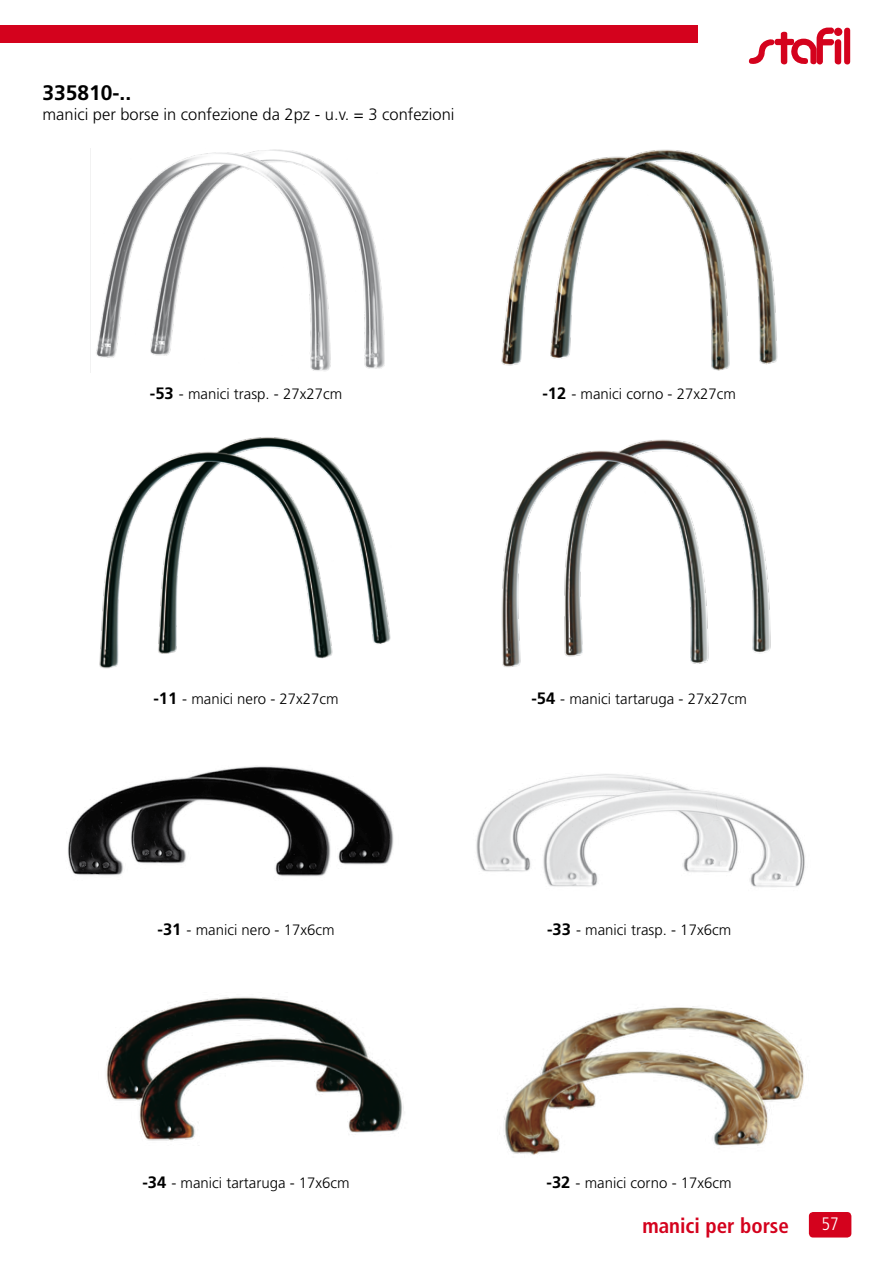
<style>
.page{position:relative;width:893px;height:1263px;background:#fff}
.page>*{position:absolute;margin:0;border:0;box-sizing:border-box;transform-origin:0 0}
.t1{font:700 condensed 21px "Frutiger LT Std";color:#d4021d}
.t2{font:700 21px "Frutiger LT Std";color:#000}
.t3{font:300 condensed 18px "Frutiger LT Std";color:#fff}
.t4{font:300 16.5px "Frutiger LT Std";color:#000}
.t5{font:300 15px "Frutiger LT Std";color:#000}
.s1{font-weight:700;font-size:16.5px}
</style>
<div class="page">
<div style="left:0;top:26px;width:697px;height:17px;background:#d4021d"></div>
<div style="left:809px;top:1212px;width:42px;height:25px;background:#d4021d;border-radius:4px"></div>
<div style="left:834px;top:28px;width:8px;height:8px;background:#d4021d;border-radius:50%"></div>
<svg style="left:749px;top:39px;width:25px;height:25px"></svg>
<div style="left:844px;top:28px;width:6px;height:36px;background:#d4021d;border-radius:3px"></div>
<div style="left:835px;top:39px;width:6px;height:25px;background:#d4021d;border-radius:3px"></div>
<svg style="left:781px;top:28px;width:53px;height:37px"></svg>
<div style="left:774px;top:39px;width:20px;height:6px;background:#d4021d;border-radius:3px"></div>
<img style="left:622px;top:439px;width:149px;height:215px">
<img style="left:501px;top:450px;width:211px;height:217px">
<img style="left:220px;top:437px;width:171px;height:207px">
<img style="left:351px;top:187px;width:34px;height:182px">
<img style="left:96px;top:149px;width:255px;height:222px">
<img style="left:99px;top:450px;width:236px;height:219px">
<img style="left:501px;top:186px;width:227px;height:185px">
<img style="left:549px;top:149px;width:229px;height:219px">
<img style="left:216px;top:766px;width:178px;height:99px">
<img style="left:106px;top:997px;width:249px;height:104px">
<img style="left:476px;top:774px;width:193px;height:98px">
<img style="left:68px;top:771px;width:268px;height:106px">
<img style="left:534px;top:782px;width:271px;height:105px">
<img style="left:132px;top:1033px;width:272px;height:108px">
<img style="left:563px;top:1006px;width:241px;height:95px">
<img style="left:504px;top:1040px;width:279px;height:115px">
<h1 class="t2" style="left:43px;top:80px;width:90px">335810-..</h1>
<p class="t4" style="left:43px;top:104px;width:414px">manici per borse in confezione da 2pz - u.v. = 3 confezioni</p>
<p class="t5" style="left:150px;top:385px;width:194px"><span class="s1">-53</span> - manici trasp. - 27x27cm</p>
<p class="t5" style="left:542px;top:385px;width:195px"><span class="s1">-12</span> - manici corno - 27x27cm</p>
<p class="t5" style="left:153px;top:691px;width:187px"><span class="s1">-11</span> - manici nero - 27x27cm</p>
<p class="t5" style="left:531px;top:691px;width:217px"><span class="s1">-54</span> - manici tartaruga - 27x27cm</p>
<p class="t5" style="left:158px;top:922px;width:179px"><span class="s1">-31</span> - manici nero - 17x6cm</p>
<p class="t5" style="left:547px;top:922px;width:186px"><span class="s1">-33</span> - manici trasp. - 17x6cm</p>
<p class="t5" style="left:142px;top:1175px;width:209px"><span class="s1">-34</span> - manici tartaruga - 17x6cm</p>
<p class="t5" style="left:546px;top:1175px;width:187px"><span class="s1">-32</span> - manici corno - 17x6cm</p>
<h1 class="t1" style="left:642px;top:1213px;width:148px">manici per borse</h1>
<p class="t3" style="left:821px;top:1214px;width:19px">57</p>
</div>
